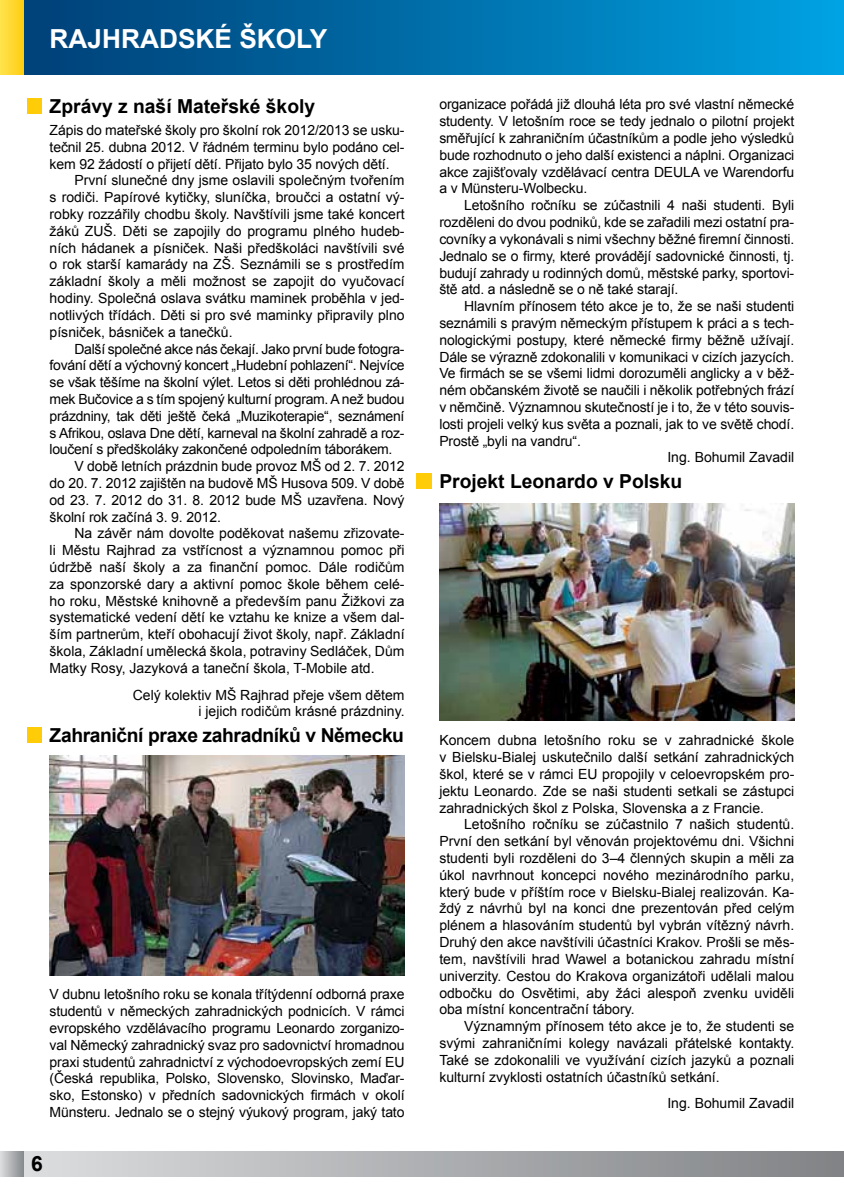
<style>
.page{position:relative;width:844px;height:1191px;background:#fff}
.page>*{position:absolute;margin:0;border:0;box-sizing:border-box;transform-origin:0 0}
.t1{font:700 26.25px "Arial";color:#fff}
.t2{font:700 21px "Arial";color:#000}
.t3{font:700 19.25px "Arial";color:#000}
.t4{font:700 19.25px "Arial";letter-spacing:-.02em;color:#000}
.t5{font:14px/16.8px "Arial";letter-spacing:-.01em;color:#000;text-align:justify}
.s1{font-weight:400;font-size:31.5px;color:#fff}
</style>
<div class="page">
<svg style="left:0;top:0;width:25px;height:74px;background:#f4d232"></svg>
<svg style="left:0;top:1151px;width:25px;height:25px"></svg>
<div style="left:25px;top:1151px;width:818px;height:25px;background:linear-gradient(to right,#dbddde,#808285)"></div>
<div style="left:25px;top:0;width:818px;height:74px;background:linear-gradient(to right,#003e75,#00a1e1)"></div>
<img style="left:50px;top:756px;width:354px;height:219px">
<img style="left:439px;top:504px;width:355px;height:216px">
<h1 class="t1" style="left:50px;top:21px;width:279px">RAJHRADSKÉ ŠKOLY</h1>
<h3 class="t3" style="left:25px;top:94px;width:292px"><span class="s1">■</span> Zprávy z naší Mateřské školy</h3>
<p class="t5" style="left:50px;top:122px;width:356px">Zápis do mateřské školy pro školní rok 2012/2013 se usku&shy;tečnil 25. dubna 2012. V řádném terminu bylo podáno cel&shy;kem 92 žádostí o přijetí dětí. Přijato bylo 35 nových dětí.</p>
<p class="t5" style="left:50px;top:172px;width:356px;text-indent:25px">První slunečné dny jsme oslavili společným tvořením s rodiči. Papírové kytičky, sluníčka, broučci a ostatní vý&shy;robky rozzářily chodbu školy. Navštívili jsme také koncert žáků ZUŠ. Děti se zapojily do programu plného hudeb&shy;ních hádanek a písniček. Naši předškoláci navštívili své o rok starší kamarády na ZŠ. Seznámili se s prostředím základní školy a měli možnost se zapojit do vyučovací hodiny. Společná oslava svátku maminek proběhla v jed&shy;notlivých třídách. Děti si pro své maminky připravily plno písniček, básniček a tanečků.</p>
<p class="t5" style="left:74px;top:340px;width:331px">Další společné akce nás čekají. Jako první bude fotogra-</p>
<p class="t5" style="left:50px;top:357px;width:356px">fování dětí a výchovný koncert „Hudební pohlazení“. Nejvíce</p>
<p class="t5" style="left:50px;top:374px;width:356px">se však těšíme na školní výlet. Letos si děti prohlédnou zá-</p>
<p class="t5" style="left:50px;top:391px;width:356px">mek Bučovice a s tím spojený kulturní program. A než budou</p>
<p class="t5" style="left:50px;top:407px;width:356px">prázdniny, tak děti ještě čeká „Muzikoterapie“, seznámení</p>
<p class="t5" style="left:50px;top:424px;width:356px">s Afrikou, oslava Dne dětí, karneval na školní zahradě a roz-</p>
<p class="t5" style="left:50px;top:441px;width:344px">loučení s předškoláky zakončené odpoledním táborákem.</p>
<p class="t5" style="left:74px;top:458px;width:331px">V době letních prázdnin bude provoz MŠ od 2. 7. 2012</p>
<p class="t5" style="left:50px;top:475px;width:356px">do 20. 7. 2012 zajištěn na budově MŠ Husova 509. V době</p>
<p class="t5" style="left:50px;top:491px;width:356px">od 23. 7. 2012 do 31. 8. 2012 bude MŠ uzavřena. Nový</p>
<p class="t5" style="left:50px;top:508px;width:173px">školní rok začíná 3. 9. 2012.</p>
<p class="t5" style="left:74px;top:525px;width:331px">Na závěr nám dovolte poděkovat našemu zřizovate-</p>
<p class="t5" style="left:50px;top:542px;width:356px">li Městu Rajhrad za vstřícnost a významnou pomoc při</p>
<p class="t5" style="left:50px;top:559px;width:356px">údržbě naší školy a za finanční pomoc. Dále rodičům</p>
<p class="t5" style="left:50px;top:575px;width:356px">za sponzorské dary a aktivní pomoc škole během celé-</p>
<p class="t5" style="left:50px;top:592px;width:356px">ho roku, Městské knihovně a především panu Žižkovi za</p>
<p class="t5" style="left:50px;top:609px;width:356px">systematické vedení dětí ke vztahu ke knize a všem dal-</p>
<p class="t5" style="left:50px;top:626px;width:356px">ším partnerům, kteří obohacují život školy, např. Základní</p>
<p class="t5" style="left:50px;top:643px;width:356px">škola, Základní umělecká škola, potraviny Sedláček, Dům</p>
<p class="t5" style="left:50px;top:659px;width:326px">Matky Rosy, Jazyková a taneční škola, T-Mobile atd.</p>
<p class="t5" style="left:133px;top:686px;width:273px;text-align:right">Celý kolektiv MŠ Rajhrad přeje všem dětem i jejich rodičům krásné prázdniny.</p>
<h3 class="t4" style="left:25px;top:722px;width:380px"><span class="s1">■</span> Zahraniční praxe zahradníků v Německu</h3>
<p class="t5" style="left:50px;top:986px;width:356px">V dubnu letošního roku se konala třítýdenní odborná praxe studentů v německých zahradnických podnicích. V rámci evropského vzdělávacího programu Leonardo zorganizo&shy;val Německý zahradnický svaz pro sadovnictví hromadnou praxi studentů zahradnictví z východoevropských zemí EU (Česká republika, Polsko, Slovensko, Slovinsko, Maďar&shy;sko, Estonsko) v předních sadovnických firmách v okolí Münsteru. Jednalo se o stejný výukový program, jaký tato</p>
<p class="t5" style="left:439px;top:96px;width:356px">organizace pořádá již dlouhá léta pro své vlastní německé studenty. V letošním roce se tedy jednalo o pilotní projekt směřující k zahraničním účastníkům a podle jeho výsledků bude rozhodnuto o jeho další existenci a náplni. Organizaci akce zajišťovaly vzdělávací centra DEULA ve Warendorfu a v Münsteru-Wolbecku.</p>
<p class="t5" style="left:439px;top:197px;width:356px;text-indent:25px">Letošního ročníku se zúčastnili 4 naši studenti. Byli rozděleni do dvou podniků, kde se zařadili mezi ostatní pra&shy;covníky a vykonávali s nimi všechny běžné firemní činnosti.<br>Jednalo se o firmy, které provádějí sadovnické činnosti, tj. budují zahrady u rodinných domů, městské parky, sportovi&shy;ště atd. a následně se o ně také starají.</p>
<p class="t5" style="left:464px;top:298px;width:331px">Hlavním přínosem této akce je to, že se naši studenti</p>
<p class="t5" style="left:439px;top:315px;width:356px">seznámili s pravým německým přístupem k práci a s tech-</p>
<p class="t5" style="left:439px;top:331px;width:356px">nologickými postupy, které německé firmy běžně užívají.</p>
<p class="t5" style="left:439px;top:348px;width:356px">Dále se výrazně zdokonalili v komunikaci v cizích jazycích.</p>
<p class="t5" style="left:439px;top:365px;width:356px">Ve firmách se se všemi lidmi dorozuměli anglicky a v běž-</p>
<p class="t5" style="left:439px;top:382px;width:356px">ném občanském životě se naučili i několik potřebných frází</p>
<p class="t5" style="left:439px;top:399px;width:356px">v němčině. Významnou skutečností je i to, že v této souvis-</p>
<p class="t5" style="left:439px;top:415px;width:356px">losti projeli velký kus světa a poznali, jak to ve světě chodí.</p>
<p class="t5" style="left:439px;top:432px;width:143px">Prostě „byli na vandru“.</p>
<p class="t5" style="left:667px;top:449px;width:128px">Ing. Bohumil Zavadil</p>
<h3 class="t3" style="left:414px;top:469px;width:269px"><span class="s1">■</span> Projekt Leonardo v Polsku</h3>
<p class="t5" style="left:439px;top:732px;width:356px">Koncem dubna letošního roku se v zahradnické škole v Bielsku-Bialej uskutečnilo další setkání zahradnických škol, které se v rámci EU propojily v celoevropském pro&shy;jektu Leonardo. Zde se naši studenti setkali se zástupci zahradnických škol z Polska, Slovenska a z Francie.</p>
<p class="t5" style="left:439px;top:816px;width:356px;text-indent:25px">Letošního ročníku se zúčastnilo 7 našich studentů.<br>První den setkání byl věnován projektovému dni. Všichni studenti byli rozděleni do 3–4 členných skupin a měli za úkol navrhnout koncepci nového mezinárodního parku, který bude v příštím roce v Bielsku-Bialej realizován. Ka&shy;ždý z návrhů byl na konci dne prezentován před celým plénem a hlasováním studentů byl vybrán vítězný návrh.<br>Druhý den akce navštívili účastníci Krakov. Prošli se měs&shy;tem, navštívili hrad Wawel a botanickou zahradu místní univerzity. Cestou do Krakova organizátoři udělali malou odbočku do Osvětimi, aby žáci alespoň zvenku uviděli oba místní koncentrační tábory.</p>
<p class="t5" style="left:439px;top:1018px;width:356px;text-indent:25px">Významným přínosem této akce je to, že studenti se svými zahraničními kolegy navázali přátelské kontakty.<br>Také se zdokonalili ve využívání cizích jazyků a poznali kulturní zvyklosti ostatních účastníků setkání.</p>
<p class="t5" style="left:667px;top:1095px;width:128px">Ing. Bohumil Zavadil</p>
<h2 class="t2" style="left:31px;top:1149px;width:13px">6</h2>
</div>
